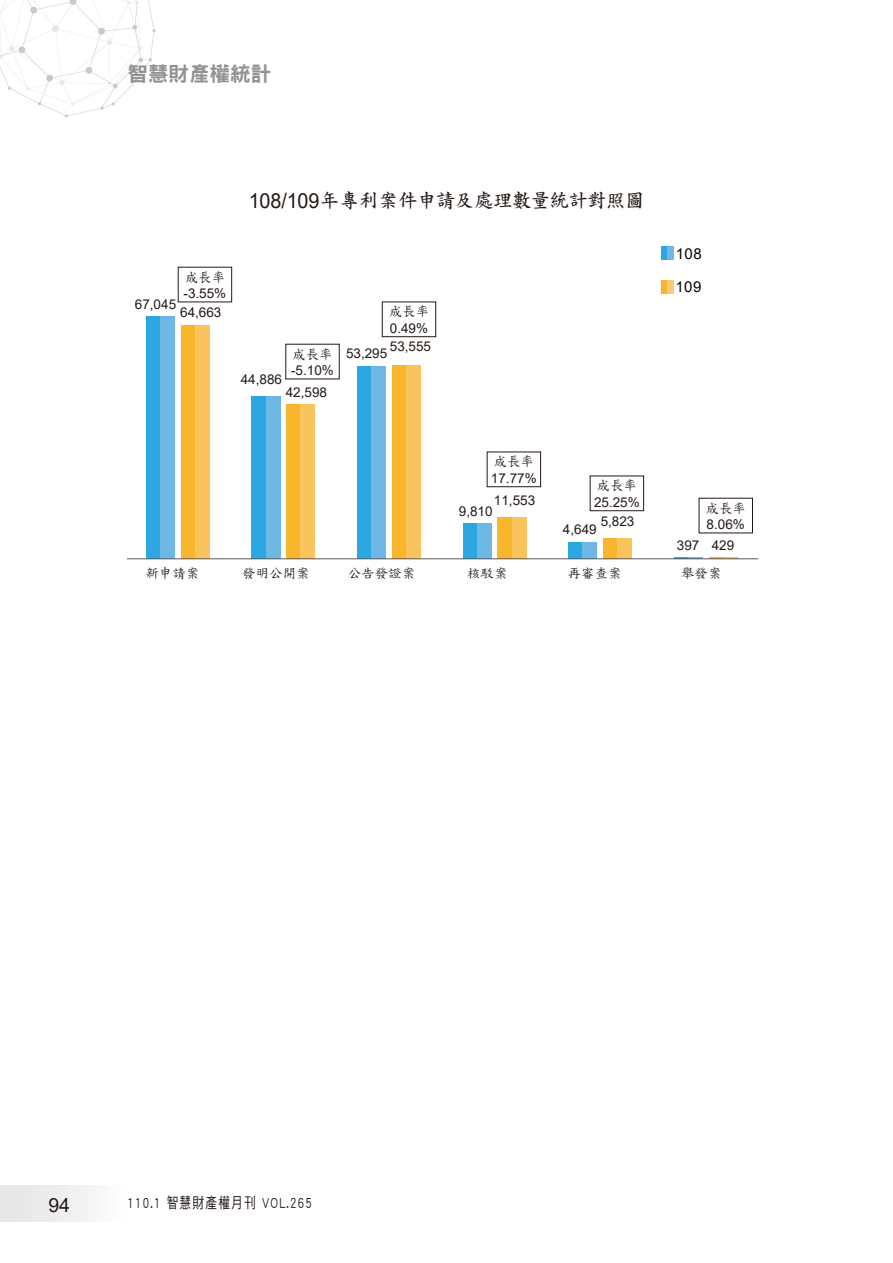
<style>
.page{position:relative;width:893px;height:1263px;background:#fff}
.page>*{position:absolute;margin:0;border:0;box-sizing:border-box;transform-origin:0 0}
.t1{font:20.55px "DF Hei Std W9 E Ten B5 H";color:#929292}
.t2{font:19.8px "AR Std Kai B5 Bold E Ten B5 H";letter-spacing:-.05em;color:#231916}
.t3{font:19.5px "Arial";color:#231916}
.t4{font:15px "DF Hei Std W5 E Ten B5 H";letter-spacing:.1em;color:#231916;scale:.78 1}
.t5{font:15px "Arial";letter-spacing:.03em;color:#060102}
.t6{font:13.5px "Arial";color:#231916}
.t7{font:13.5px "DF Biao Kai Shu Std W5 E Ten B5 H";color:#231916}
.s1{font-family:"Arial";font-size:20.85px}
</style>
<div class="page">
<img style="left:0;top:0;width:156px;height:118px">
<div style="left:0;top:1185px;width:128px;height:36px;background:linear-gradient(to right,#e3e4e4,#fdfdfd)"></div>
<svg style="left:662px;top:246px;width:6px;height:14px"></svg>
<div style="left:668px;top:246px;width:6px;height:14px;background:#6fb8e6"></div>
<svg style="left:662px;top:280px;width:6px;height:14px"></svg>
<div style="left:668px;top:280px;width:6px;height:14px;background:#f9cb74"></div>
<div style="left:382px;top:302px;width:54px;height:35px;border:1px solid #231916"></div>
<div style="left:487px;top:452px;width:54px;height:35px;border:1px solid #231916"></div>
<div style="left:590px;top:476px;width:54px;height:35px;border:1px solid #231916"></div>
<div style="left:146px;top:316px;width:28px;height:243px;background:#2ca7e1"></div>
<div style="left:252px;top:396px;width:28px;height:163px;background:#2ca7e1"></div>
<div style="left:357px;top:366px;width:29px;height:193px;background:#2ca7e1"></div>
<div style="left:463px;top:523px;width:28px;height:36px;background:#2ca7e1"></div>
<div style="left:568px;top:542px;width:29px;height:17px;background:#2ca7e1"></div>
<hr style="left:674px;top:557px;width:28px;height:2px;background:#2ca7e1">
<div style="left:181px;top:325px;width:28px;height:234px;background:#f8b62d"></div>
<div style="left:287px;top:405px;width:28px;height:154px;background:#f8b62d"></div>
<div style="left:392px;top:365px;width:28px;height:194px;background:#f8b62d"></div>
<div style="left:498px;top:517px;width:28px;height:42px;background:#f8b62d"></div>
<div style="left:603px;top:538px;width:28px;height:21px;background:#f8b62d"></div>
<hr style="left:709px;top:557px;width:28px;height:2px;background:#f8b62d">
<div style="left:160px;top:316px;width:14px;height:243px;background:#6fb8e6"></div>
<div style="left:195px;top:325px;width:14px;height:234px;background:#f9c45d"></div>
<div style="left:266px;top:396px;width:14px;height:163px;background:#6fb8e6"></div>
<div style="left:301px;top:405px;width:14px;height:154px;background:#f9c45d"></div>
<div style="left:372px;top:366px;width:14px;height:193px;background:#6fb8e6"></div>
<div style="left:406px;top:365px;width:14px;height:194px;background:#f9c45d"></div>
<div style="left:477px;top:523px;width:14px;height:36px;background:#6fb8e6"></div>
<div style="left:512px;top:517px;width:14px;height:42px;background:#f9c45d"></div>
<div style="left:583px;top:542px;width:14px;height:17px;background:#6fb8e6"></div>
<div style="left:617px;top:538px;width:14px;height:21px;background:#f9c45d"></div>
<svg style="left:688px;top:557px;width:14px;height:1px"></svg>
<svg style="left:723px;top:557px;width:14px;height:1px"></svg>
<hr style="left:128px;top:558px;width:630px;height:1px;background:#595857">
<h1 class="t1" style="left:128px;top:66px;width:145px">智慧財產權統計</h1>
<h2 class="t2" style="left:249px;top:193px;width:397px"><span class="s1">108/109</span>年專利案件申請及處理數量統計對照圖</h2>
<p class="t7" style="left:185px;top:272px;width:42px">成長率</p>
<p class="t6" style="left:184px;top:286px;width:44px">-3.55%</p>
<p class="t6" style="left:135px;top:296px;width:43px">67,045</p>
<p class="t6" style="left:180px;top:305px;width:43px">64,663</p>
<p class="t7" style="left:292px;top:349px;width:42px">成長率</p>
<p class="t6" style="left:291px;top:363px;width:44px">-5.10%</p>
<p class="t6" style="left:241px;top:372px;width:43px">44,886</p>
<p class="t6" style="left:286px;top:385px;width:43px">42,598</p>
<p class="t7" style="left:389px;top:306px;width:42px">成長率</p>
<p class="t6" style="left:390px;top:320px;width:40px">0.49%</p>
<p class="t6" style="left:390px;top:339px;width:43px">53,555</p>
<p class="t6" style="left:346px;top:346px;width:43px">53,295</p>
<p class="t5" style="left:676px;top:245px;width:27px">108</p>
<p class="t5" style="left:675px;top:279px;width:27px">109</p>
<p class="t7" style="left:494px;top:456px;width:42px">成長率</p>
<p class="t6" style="left:491px;top:470px;width:47px">17.77%</p>
<p class="t6" style="left:494px;top:493px;width:43px">11,553</p>
<p class="t6" style="left:459px;top:503px;width:35px">9,810</p>
<p class="t7" style="left:597px;top:480px;width:42px">成長率</p>
<p class="t6" style="left:594px;top:494px;width:47px">25.25%</p>
<p class="t7" style="left:705px;top:502px;width:42px">成長率</p>
<p class="t6" style="left:707px;top:517px;width:40px">8.06%</p>
<p class="t6" style="left:601px;top:513px;width:35px">5,823</p>
<p class="t6" style="left:563px;top:522px;width:35px">4,649</p>
<p class="t6" style="left:677px;top:537px;width:24px">397</p>
<p class="t6" style="left:712px;top:537px;width:24px">429</p>
<p class="t7" style="left:145px;top:567px;width:55px">新申請案</p>
<p class="t7" style="left:242px;top:567px;width:69px">發明公開案</p>
<p class="t7" style="left:348px;top:567px;width:69px">公告發證案</p>
<p class="t7" style="left:467px;top:567px;width:42px">核駁案</p>
<p class="t7" style="left:568px;top:567px;width:55px">再審查案</p>
<p class="t7" style="left:681px;top:567px;width:42px">舉發案</p>
<h3 class="t3" style="left:48px;top:1194px;width:23px">94</h3>
<p class="t4" style="left:128px;top:1196px;width:238px">110.1 智慧財產權月刊 VOL.265</p>
</div>
